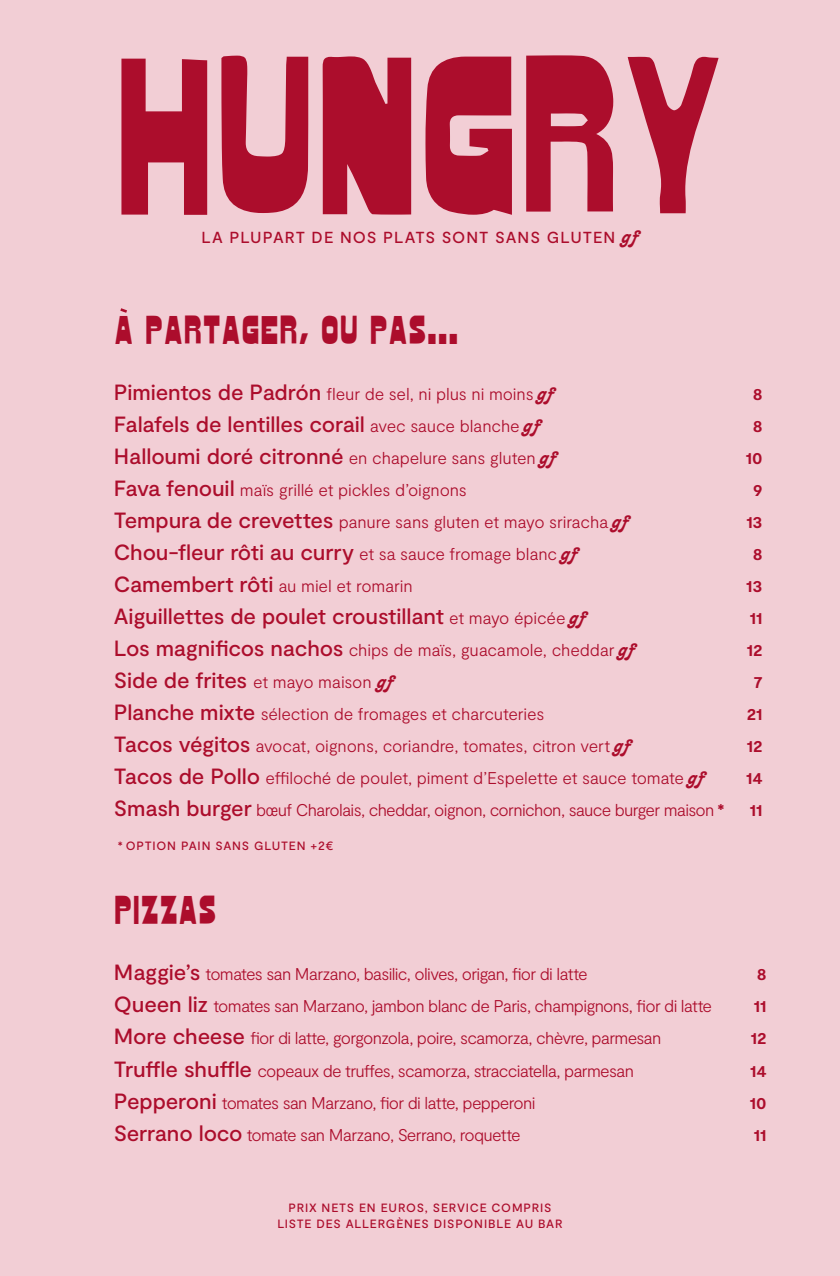
<style>
.page{position:relative;width:840px;height:1276px;background:#fff}
.page>*{position:absolute;margin:0;border:0;box-sizing:border-box;transform-origin:0 0}
.t1{font:700 246px "Fungus";letter-spacing:-.02em;color:#ac0d2c}
.t2{font:700 44px "Fungus";color:#ac0d2c}
.t3{font:500 22px "Moderat";letter-spacing:-.005em;color:#ac0d2c}
.t4{font:300 17px "Moderat";letter-spacing:-.03em;color:#ac0d2c}
.t5{font:300 17px "Moderat";letter-spacing:-.005em;color:#ac0d2c}
.t6{font:300 17px "Moderat";letter-spacing:-.01em;color:#ac0d2c}
.t7{font:700 17px "Moderat";letter-spacing:-.005em;color:#ac0d2c}
.t8{font:500 16px "Moderat";letter-spacing:.06em;color:#ac0d2c}
.t9{font:500 12px/16px "Moderat";letter-spacing:.065em;color:#ac0d2c;text-align:center}
.s1{font-family:"Cooper Nouveau";font-weight:400}
.s2{font-weight:500;font-size:22px}
.s3{font-family:"Cooper Nouveau";font-weight:400;font-size:16px}
.s4{font-weight:300;font-size:17px}
.s5{font-weight:900}
.s6{font-weight:700}
</style>
<div class="page">
<div style="left:0;top:0;width:839px;height:1276px;background:#f2ced5"></div>
<svg style="left:120px;top:308px;width:7px;height:5px"></svg>
<h1 class="t1" style="left:112px;top:-14px;width:617px">HUNGRY</h1>
<p class="t8" style="left:201px;top:228px;width:438px">LA PLUPART DE NOS PLATS SONT SANS GLUTEN <span class="s1">gf</span></p>
<h2 class="t2" style="left:114px;top:303px;width:346px">A PARTAGER, OU PAS...</h2>
<p class="t5" style="left:114px;top:384px;width:441px"><span class="s2">Pimientos de Padrón</span> fleur de sel, ni plus ni moins <span class="s3">gf</span></p>
<p class="t7" style="left:752px;top:384px;width:11px">8</p>
<p class="t3" style="left:114px;top:411px;width:427px">Falafels de lentilles corail <span class="s4">avec sauce blanche</span> <span class="s3">gf</span></p>
<p class="t7" style="left:752px;top:416px;width:11px">8</p>
<p class="t5" style="left:114px;top:448px;width:444px"><span class="s2">Halloumi doré citronné</span> en chapelure sans gluten <span class="s3">gf</span></p>
<p class="t7" style="left:745px;top:448px;width:19px">10</p>
<p class="t5" style="left:114px;top:480px;width:354px"><span class="s2">Fava fenouil</span> maïs grillé et pickles d’oignons</p>
<p class="t7" style="left:752px;top:480px;width:11px">9</p>
<p class="t5" style="left:114px;top:512px;width:516px"><span class="s2">Tempura de crevettes</span> panure sans gluten et mayo sriracha <span class="s3">gf</span></p>
<p class="t7" style="left:745px;top:512px;width:18px">13</p>
<p class="t3" style="left:114px;top:539px;width:465px">Chou-fleur rôti au curry <span class="s4">et sa sauce fromage blanc</span> <span class="s3">gf</span></p>
<p class="t7" style="left:752px;top:544px;width:11px">8</p>
<p class="t5" style="left:114px;top:576px;width:300px"><span class="s2">Camembert rôti</span> au miel et romarin</p>
<p class="t7" style="left:745px;top:576px;width:18px">13</p>
<p class="t3" style="left:114px;top:603px;width:473px">Aiguillettes de poulet croustillant <span class="s4">et mayo épicée</span> <span class="s3">gf</span></p>
<p class="t7" style="left:749px;top:608px;width:15px">11</p>
<p class="t5" style="left:114px;top:640px;width:522px"><span class="s2">Los magnificos nachos</span> chips de maïs, guacamole, cheddar <span class="s3">gf</span></p>
<p class="t7" style="left:746px;top:640px;width:18px">12</p>
<p class="t3" style="left:114px;top:667px;width:281px">Side de frites <span class="s4">et mayo maison</span> <span class="s3">gf</span></p>
<p class="t7" style="left:753px;top:672px;width:11px">7</p>
<p class="t6" style="left:114px;top:704px;width:432px"><span class="s2">Planche mixte</span> sélection de fromages et charcuteries</p>
<p class="t7" style="left:746px;top:704px;width:17px">21</p>
<p class="t6" style="left:114px;top:736px;width:518px"><span class="s2">Tacos végitos</span> avocat, oignons, coriandre, tomates, citron vert <span class="s3">gf</span></p>
<p class="t7" style="left:746px;top:736px;width:18px">12</p>
<p class="t6" style="left:114px;top:768px;width:592px"><span class="s2">Tacos de Pollo</span> effiloché de poulet, piment d’Espelette et sauce tomate <span class="s3">gf</span></p>
<p class="t7" style="left:745px;top:768px;width:18px">14</p>
<p class="t4" style="left:114px;top:800px;width:611px"><span class="s2">Smash burger</span> bœuf Charolais, cheddar, oignon, cornichon, sauce burger maison <span class="s5">*</span></p>
<p class="t7" style="left:749px;top:800px;width:15px">11</p>
<p class="t9" style="left:118px;top:838px;width:217px"><span class="s6">*</span> OPTION PAIN SANS GLUTEN +2€</p>
<h2 class="t2" style="left:114px;top:883px;width:104px">PIZZAS</h2>
<p class="t4" style="left:114px;top:964px;width:475px"><span class="s2">Maggie’s</span> tomates san Marzano, basilic, olives, origan, fior di latte</p>
<p class="t7" style="left:756px;top:964px;width:11px">8</p>
<p class="t4" style="left:114px;top:996px;width:599px"><span class="s2">Queen liz</span> tomates san Marzano, jambon blanc de Paris, champignons, fior di latte</p>
<p class="t7" style="left:753px;top:996px;width:15px">11</p>
<p class="t4" style="left:114px;top:1028px;width:548px"><span class="s2">More cheese</span> fior di latte, gorgonzola, poire, scamorza, chèvre, parmesan</p>
<p class="t7" style="left:750px;top:1028px;width:18px">12</p>
<p class="t4" style="left:114px;top:1060px;width:521px"><span class="s2">Truffle shuffle</span> copeaux de truffes, scamorza, stracciatella, parmesan</p>
<p class="t7" style="left:749px;top:1060px;width:18px">14</p>
<p class="t4" style="left:114px;top:1092px;width:423px"><span class="s2">Pepperoni</span> tomates san Marzano, fior di latte, pepperoni</p>
<p class="t7" style="left:749px;top:1092px;width:19px">10</p>
<p class="t4" style="left:114px;top:1124px;width:408px"><span class="s2">Serrano loco</span> tomate san Marzano, Serrano, roquette</p>
<p class="t7" style="left:753px;top:1124px;width:15px">11</p>
<p class="t9" style="left:277px;top:1200px;width:287px">PRIX NETS EN EUROS, SERVICE COMPRIS<br>LISTE DES ALLERGÈNES DISPONIBLE AU BAR</p>
</div>
